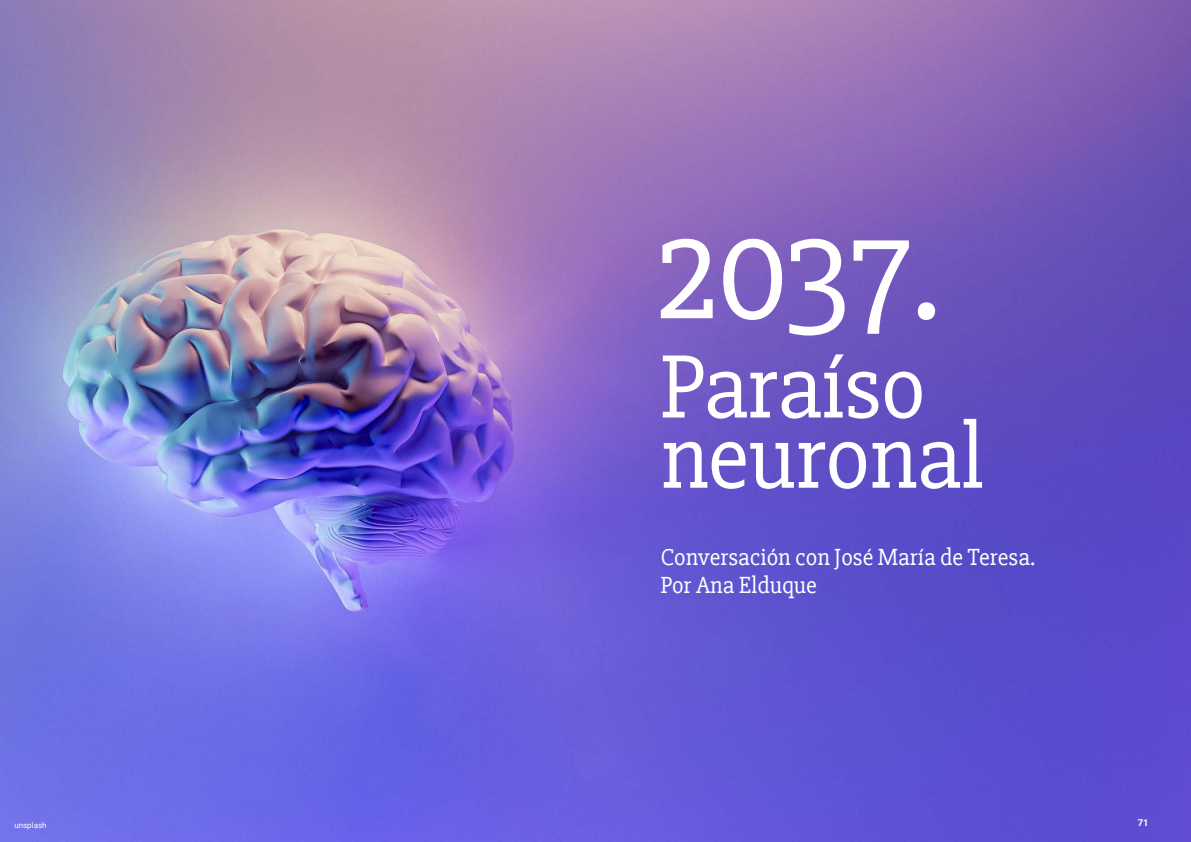
<style>
.page{position:relative;width:1191px;height:842px;background:#fff}
.page>*{position:absolute;margin:0;border:0;box-sizing:border-box;transform-origin:0 0}
.t1{font:140px "Slabo 27 px";color:#fff}
.t2{font:93px/70.2px "Slabo 27 px";letter-spacing:-.01em;color:#fff}
.t3{font:24px/28px "Slabo 27 px";color:#fff}
.t4{font:700 9.4px "Roboto";color:#fff}
</style>
<div class="page">
<img style="left:0;top:0;width:1191px;height:842px">
<p class="t1" style="left:655px;top:190px;width:286px">2037.</p>
<p class="t2" style="left:659px;top:351px;width:326px">Paraíso neuronal</p>
<p class="t3" style="left:660px;top:543px;width:376px">Conversación con José María de Teresa.<br>Por Ana Elduque</p>
<p class="t4" style="left:1137px;top:816px;width:12px">71</p>
</div>
